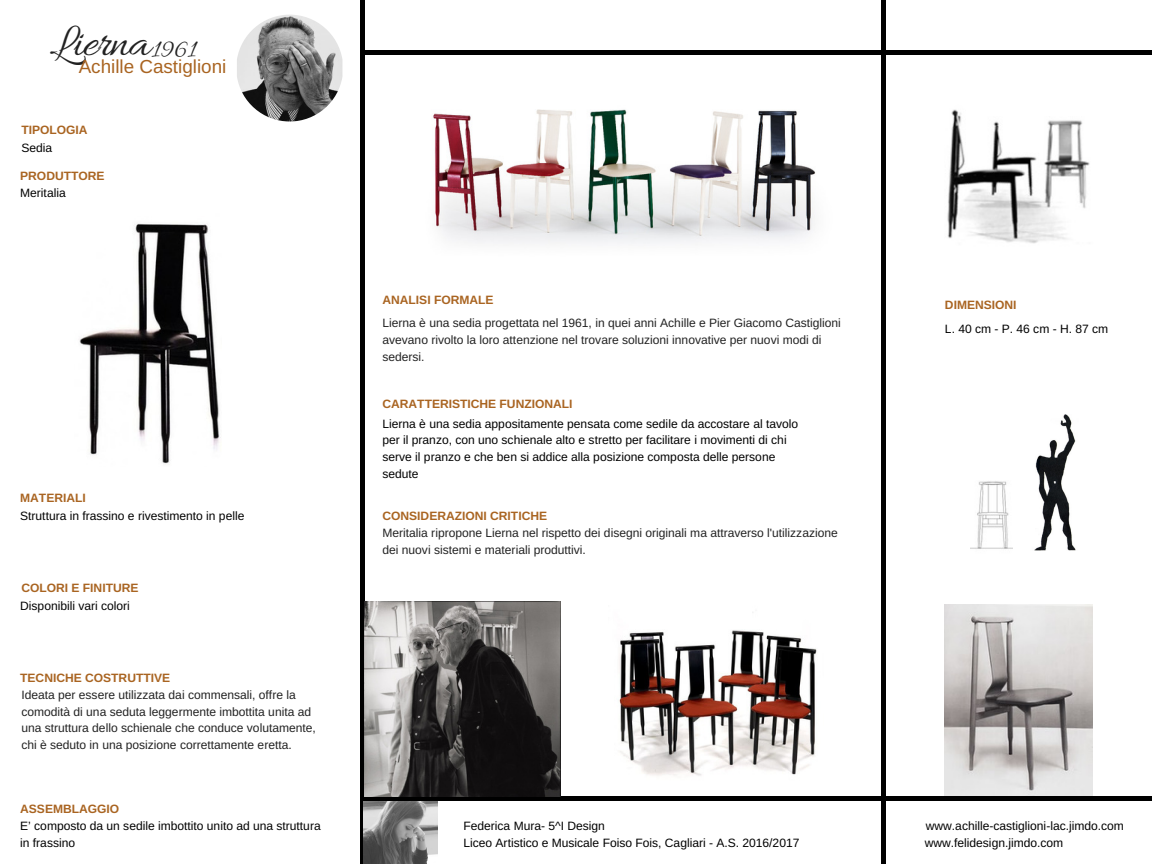
<style>
.page{position:relative;width:1152px;height:864px;background:#fff}
.page>*{position:absolute;margin:0;border:0;box-sizing:border-box;transform-origin:0 0}
.t1{font:48.3px "Allura";letter-spacing:-.03em;color:#222}
.t2{font:27.15px "Allura";color:#222}
.t3{font:18.9px "Arimo";color:#a96421}
.t4{font:12px/16.8px "Arimo";color:#000}
.t5{font:12px/16.8px "Arimo";color:#222}
.t6{font:700 12px "Arimo";color:#a96421}
</style>
<div class="page">
<img style="left:237px;top:15px;width:105px;height:107px">
<img style="left:1034px;top:414px;width:42px;height:136px">
<hr style="left:360px;top:0;width:4px;height:864px;background:#000">
<img style="left:363px;top:801px;width:75px;height:63px">
<div style="left:881px;top:0;width:5px;height:864px;background:#000"></div>
<hr style="left:362px;top:797px;width:790px;height:4px;background:#000">
<hr style="left:362px;top:51px;width:790px;height:4px;background:#000">
<img style="left:79px;top:223px;width:142px;height:241px">
<img style="left:971px;top:481px;width:41px;height:68px">
<img style="left:945px;top:604px;width:147px;height:191px">
<img style="left:433px;top:109px;width:383px;height:135px">
<img style="left:619px;top:612px;width:198px;height:164px">
<img style="left:947px;top:109px;width:143px;height:135px">
<img style="left:364px;top:602px;width:196px;height:194px">
<h1 class="t1" style="left:50px;top:16px;width:102px">Lierna</h1>
<h2 class="t2" style="left:152px;top:35px;width:46px">1961</h2>
<h3 class="t3" style="left:79px;top:56px;width:149px">Achille Castiglioni</h3>
<p class="t6" style="left:21px;top:123px;width:68px">TIPOLOGIA</p>
<p class="t6" style="left:20px;top:169px;width:86px">PRODUTTORE</p>
<p class="t4" style="left:21px;top:139px;width:32px">Sedia</p>
<p class="t4" style="left:20px;top:184px;width:47px">Meritalia</p>
<p class="t6" style="left:20px;top:491px;width:67px">MATERIALI</p>
<p class="t4" style="left:20px;top:507px;width:226px">Struttura in frassino e rivestimento in pelle</p>
<p class="t6" style="left:21px;top:581px;width:119px">COLORI E FINITURE</p>
<p class="t4" style="left:20px;top:597px;width:111px">Disponibili vari colori</p>
<p class="t6" style="left:20px;top:671px;width:151px">TECNICHE COSTRUTTIVE</p>
<p class="t5" style="left:21px;top:686px;width:296px">Ideata per essere utilizzata dai commensali, offre la comodità di una seduta leggermente imbottita unita ad una struttura dello schienale che conduce volutamente, chi è seduto in una posizione correttamente eretta.</p>
<p class="t6" style="left:20px;top:803px;width:101px">ASSEMBLAGGIO</p>
<p class="t4" style="left:20px;top:818px;width:302px">E’ composto da un sedile imbottito unito ad una struttura in frassino</p>
<p class="t6" style="left:382px;top:293px;width:113px">ANALISI FORMALE</p>
<p class="t5" style="left:382px;top:315px;width:460px">Lierna è una sedia progettata nel 1961, in quei anni Achille e Pier Giacomo Castiglioni avevano rivolto la loro attenzione nel trovare soluzioni innovative per nuovi modi di sedersi.</p>
<p class="t6" style="left:382px;top:398px;width:192px">CARATTERISTICHE FUNZIONALI</p>
<p class="t4" style="left:382px;top:415px;width:417px">Lierna è una sedia appositamente pensata come sedile da accostare al tavolo per il pranzo, con uno schienale alto e stretto per facilitare i movimenti di chi serve il pranzo e che ben si addice alla posizione composta delle persone sedute</p>
<p class="t6" style="left:382px;top:509px;width:166px">CONSIDERAZIONI CRITICHE</p>
<p class="t5" style="left:382px;top:524px;width:457px">Meritalia ripropone Lierna nel rispetto dei disegni originali ma attraverso l'utilizzazione dei nuovi sistemi e materiali produttivi.</p>
<p class="t4" style="left:463px;top:818px;width:337px">Federica Mura- 5^I Design<br>Liceo Artistico e Musicale Foiso Fois, Cagliari - A.S. 2016/2017</p>
<p class="t6" style="left:945px;top:299px;width:73px">DIMENSIONI</p>
<p class="t4" style="left:945px;top:320px;width:165px">L.40cm-P.46cm-H.87cm</p>
<p class="t4" style="left:926px;top:818px;width:200px">www.achille-castiglioni-lac.jimdo.com</p>
<p class="t4" style="left:925px;top:835px;width:140px">www.felidesign.jimdo.com</p>
</div>
